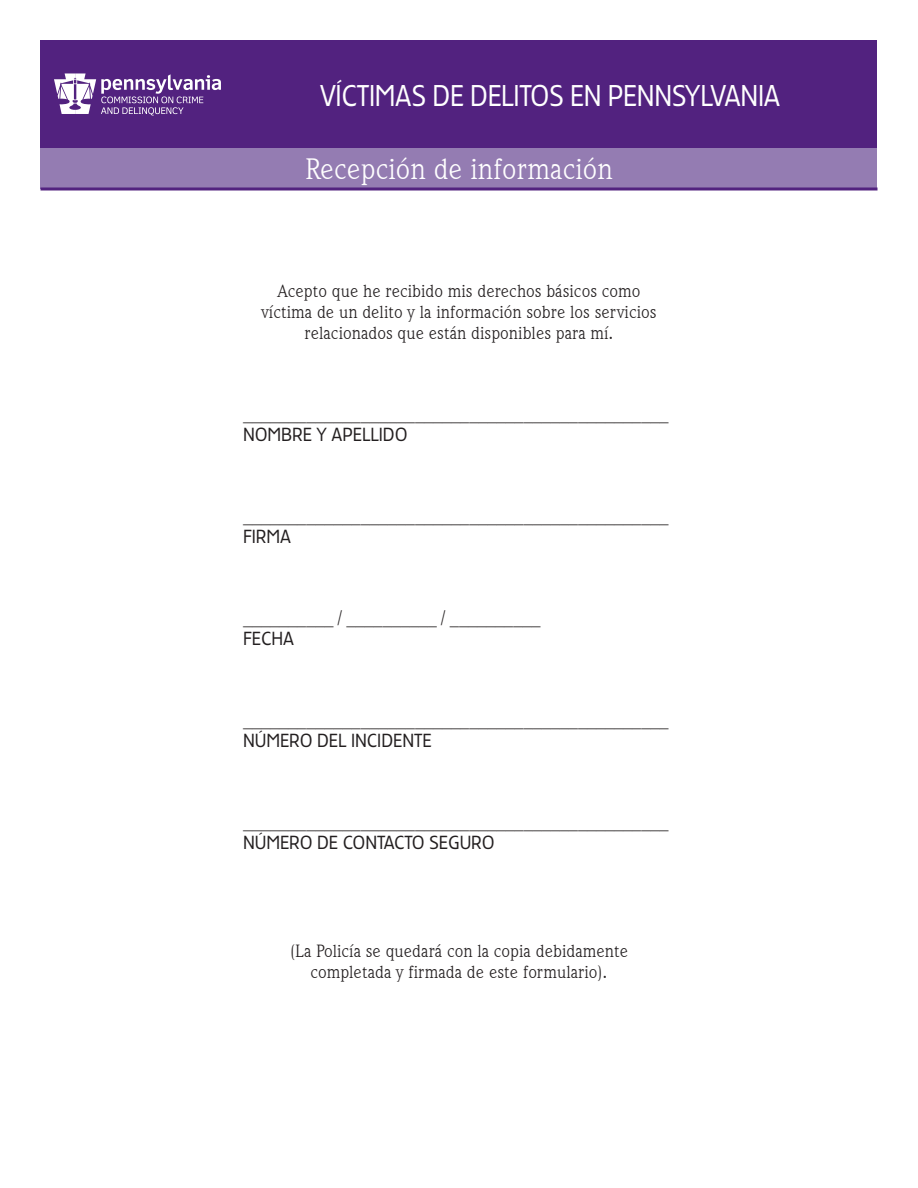
<style>
.page{position:relative;width:918px;height:1188px;background:#fff}
.page>*{position:absolute;margin:0;border:0;box-sizing:border-box;transform-origin:0 0}
.t1{font:30px "Weidemann IT Cby BT";color:#fff}
.t2{font:28.5px "TF Forever Regular DTC";letter-spacing:-.01em;color:#fff;scale:.95 1}
.t3{font:18px/21px "TF Forever Regular DTC";color:#231f20}
.t4{font:18px/21px "Weidemann IT Cby BT";color:#231f20;text-align:center}
</style>
<div class="page">
<div style="left:40px;top:40px;width:838px;height:108px;background:#52227f"></div>
<div style="left:40px;top:148px;width:838px;height:41px;background:#947cb2"></div>
<hr style="left:40px;top:188px;width:838px;height:2px;background:#52227f">
<svg style="left:54px;top:73px;width:167px;height:43px"></svg>
<h2 class="t2" style="left:320px;top:79px;width:486px">VÍCTIMAS DE DELITOS EN PENNSYLVANIA</h2>
<h1 class="t1" style="left:305px;top:150px;width:309px">Recepción de información</h1>
<p class="t4" style="left:261px;top:280px;width:397px">Acepto que he recibido mis derechos básicos como víctima de un delito y la información sobre los servicios relacionados que están disponibles para mí.</p>
<p class="t3" style="left:243px;top:402px;width:427px">_______________________________________________<br>NOMBRE Y APELLIDO</p>
<p class="t3" style="left:243px;top:504px;width:427px">_______________________________________________<br>FIRMA</p>
<p class="t3" style="left:243px;top:606px;width:299px">__________ / __________ / __________<br>FECHA</p>
<p class="t3" style="left:243px;top:708px;width:427px">_______________________________________________<br>NÚMERO DEL INCIDENTE</p>
<p class="t3" style="left:243px;top:810px;width:427px">_______________________________________________<br>NÚMERO DE CONTACTO SEGURO</p>
<p class="t4" style="left:290px;top:940px;width:340px">(La Policía se quedará con la copia debidamente completada y firmada de este formulario).</p>
</div>
